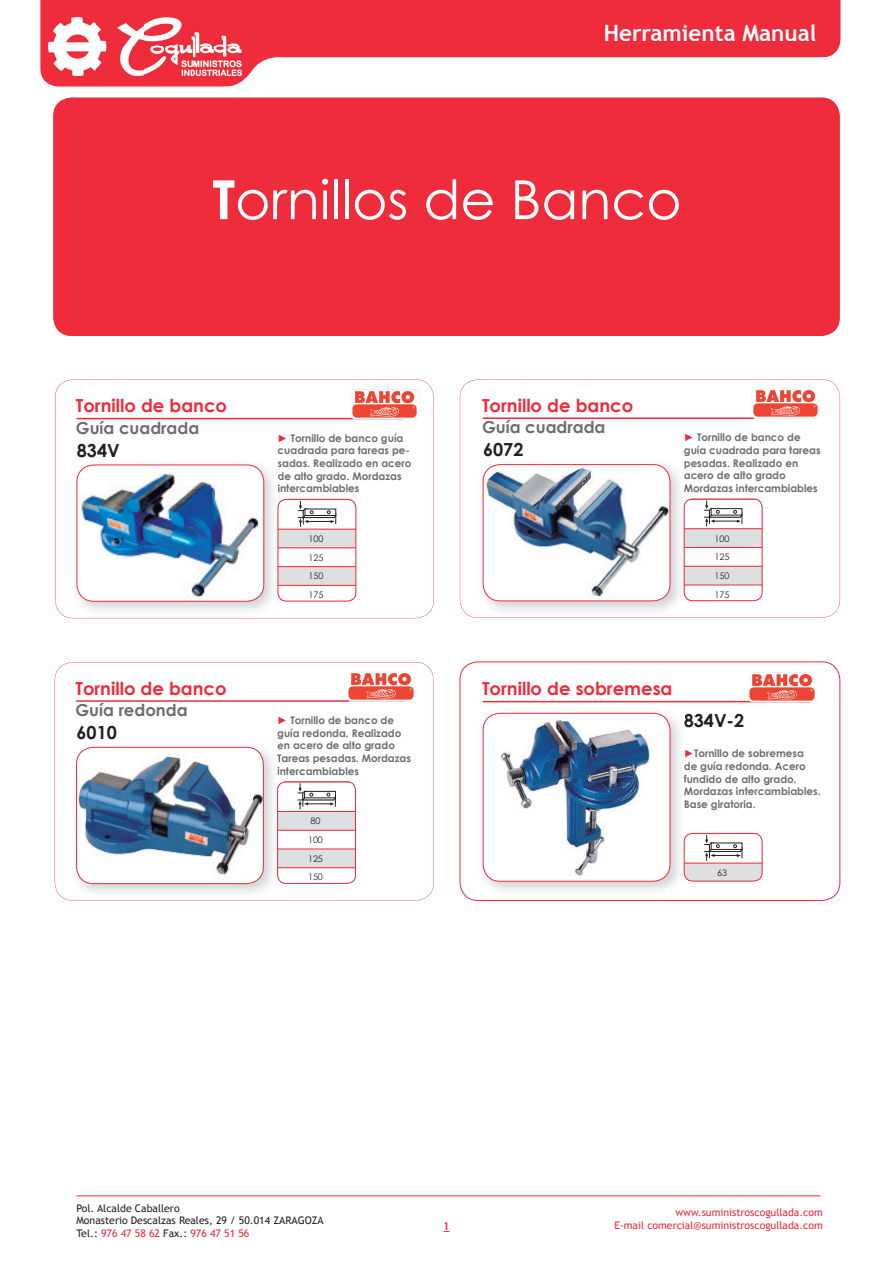
<style>
.page{position:relative;width:893px;height:1263px;background:#fff}
.page>*{position:absolute;margin:0;border:0;box-sizing:border-box;transform-origin:0 0}
.t1{font:54px "Century Gothic";color:#fff}
.t2{font:700 22.5px "Trebuchet MS";color:#fff}
.t3{font:700 18px "Century Gothic";color:#ee2c3b}
.t4{font:700 18px "Century Gothic";color:#231f20}
.t5{font:700 16.5px "Century Gothic";color:#6c6d70}
.t6{font:700 10.5px/12.6px "Century Gothic";color:#6c6d70}
.t7{font:10.5px/12.6px "Trebuchet MS";color:#231f20}
.t8{font:10.5px/12.6px "Trebuchet MS";color:#ee2c3b;text-align:right}
.t9{font:700 10.5px "Century Gothic";color:#ee2c3b}
.t10{font:9px/18.8px "Century Gothic";color:#231f20;text-align:justify}
.s1{font-weight:700}
.s2{font-weight:400;color:#ee2c3b}
.s3{color:#ee2c3b}
</style>
<div class="page">
<div style="left:40px;top:0;width:800px;height:87px;background:#ee2c3b"></div>
<div style="left:280px;top:57px;width:584px;height:57px;background:#fff"></div>
<div style="left:247px;top:58px;width:62px;height:62px;background:#fff;border-radius:50%"></div>
<div style="left:246px;top:57px;width:64px;height:64px;border:2px solid #fff;border-radius:50%"></div>
<svg style="left:212px;top:73px;width:41px;height:24px"></svg>
<svg style="left:809px;top:40px;width:32px;height:18px"></svg>
<hr style="left:77px;top:1195px;width:744px;height:1px;background:#ee2c3b">
<img style="left:49px;top:18px;width:192px;height:58px">
<div style="left:54px;top:98px;width:785px;height:237px;background:#ee2c3b;border-radius:18px"></div>
<div style="left:53px;top:98px;width:786px;height:238px;border:1px solid #ee2c3b;border-radius:18px"></div>
<svg style="left:55px;top:379px;width:379px;height:239px"></svg>
<svg style="left:460px;top:379px;width:380px;height:239px"></svg>
<div style="left:460px;top:662px;width:380px;height:239px;border:1px solid #ee2c3b;border-radius:18px"></div>
<svg style="left:55px;top:662px;width:379px;height:239px"></svg>
<hr style="left:76px;top:418px;width:328px;height:1px;background:#ee2c3b">
<hr style="left:483px;top:417px;width:327px;height:2px;background:#ee2c3b">
<hr style="left:483px;top:701px;width:327px;height:1px;background:#ee2c3b">
<hr style="left:76px;top:700px;width:328px;height:2px;background:#ee2c3b">
<img style="left:350px;top:389px;width:69px;height:30px">
<img style="left:751px;top:389px;width:69px;height:30px">
<img style="left:748px;top:672px;width:68px;height:30px">
<img style="left:347px;top:672px;width:68px;height:30px">
<img style="left:71px;top:459px;width:208px;height:158px">
<svg style="left:278px;top:459px;width:1px;height:33px"></svg>
<img style="left:77px;top:465px;width:187px;height:136px">
<div style="left:77px;top:465px;width:187px;height:136px;border:1px solid #ee2c3b;border-radius:17px"></div>
<img style="left:477px;top:458px;width:209px;height:159px">
<svg style="left:684px;top:459px;width:2px;height:33px"></svg>
<img style="left:483px;top:465px;width:187px;height:136px">
<div style="left:483px;top:464px;width:187px;height:137px;border:1px solid #ee2c3b;border-radius:17px"></div>
<img style="left:482px;top:712px;width:202px;height:179px">
<svg style="left:684px;top:714px;width:2px;height:13px"></svg>
<svg style="left:684px;top:750px;width:2px;height:58px"></svg>
<div style="left:483px;top:713px;width:187px;height:168px;background:#fff;border-radius:17px"></div>
<img style="left:494px;top:717px;width:164px;height:164px">
<div style="left:483px;top:713px;width:187px;height:168px;border:1px solid #ee2c3b;border-radius:17px"></div>
<img style="left:70px;top:741px;width:209px;height:158px">
<svg style="left:277px;top:742px;width:2px;height:33px"></svg>
<img style="left:77px;top:747px;width:186px;height:137px">
<div style="left:76px;top:747px;width:188px;height:137px;border:1px solid #ee2c3b;border-radius:17px"></div>
<svg style="left:278px;top:499px;width:78px;height:102px"></svg>
<svg style="left:684px;top:499px;width:78px;height:102px"></svg>
<svg style="left:684px;top:833px;width:78px;height:48px"></svg>
<div style="left:277px;top:781px;width:79px;height:103px;border:1px solid #ee2c3b;border-radius:9px"></div>
<svg style="left:278px;top:782px;width:77px;height:101px"></svg>
<h2 class="t2" style="left:604px;top:19px;width:214px">Herramienta Manual</h2>
<h1 class="t1" style="left:212px;top:162px;width:471px"><span class="s1">T</span>ornillos de Banco</h1>
<h3 class="t3" style="left:482px;top:392px;width:153px">Tornillo de banco</h3>
<h3 class="t5" style="left:482px;top:415px;width:125px">Guía cuadrada</h3>
<h3 class="t3" style="left:76px;top:392px;width:153px">Tornillo de banco</h3>
<h3 class="t5" style="left:76px;top:415px;width:125px">Guía cuadrada</h3>
<p class="t6" style="left:278px;top:431px;width:135px"><span class="s2">►</span> Tornillo de banco guía cuadrada para tareas pe&shy;sadas. Realizado en acero de alto grado. Mordazas intercambiables</p>
<p class="t6" style="left:684px;top:431px;width:138px"><span class="s2">►</span> Tornillo de banco de guía cuadrada para tareas pesadas. Realizado en acero de alto grado<br>Mordazas intercambiables</p>
<h3 class="t4" style="left:77px;top:437px;width:44px">834V</h3>
<h3 class="t4" style="left:483px;top:436px;width:42px">6072</h3>
<p class="t10" style="left:308px;top:529px;width:16px">100<br>125<br>150<br>175</p>
<p class="t10" style="left:715px;top:529px;width:16px">100<br>125<br>150<br>175</p>
<h3 class="t3" style="left:75px;top:674px;width:153px">Tornillo de banco</h3>
<h3 class="t3" style="left:482px;top:675px;width:192px">Tornillo de sobremesa</h3>
<h3 class="t5" style="left:75px;top:697px;width:114px">Guía redonda</h3>
<p class="t6" style="left:277px;top:714px;width:135px"><span class="s2">►</span> Tornillo de banco de guía redonda. Realizado en acero de alto grado<br>Tareas pesadas. Mordazas intercambiables</p>
<h3 class="t4" style="left:77px;top:719px;width:42px">6010</h3>
<p class="t10" style="left:308px;top:811px;width:16px;text-align:left">80<br>100<br>125<br>150</p>
<h3 class="t4" style="left:684px;top:706px;width:62px">834V-2</h3>
<p class="t6" style="left:684px;top:747px;width:138px"><span class="s2">►</span>Tornillo de sobremesa<br>de guía redonda. Acero fundido de alto grado.<br>Mordazas intercambiables.<br>Base giratoria.</p>
<p class="t10" style="left:717px;top:863px;width:11px">63</p>
<p class="t7" style="left:77px;top:1202px;width:249px">Pol. Alcalde Caballero<br>Monasterio Descalzas Reales, 29 / 50.014 ZARAGOZA<br>Tel.: <span class="s3">976 47 58 62</span> Fax.: <span class="s3">976 47 51 56</span></p>
<p class="t9" style="left:444px;top:1219px;width:7px">1</p>
<p class="t8" style="left:614px;top:1206px;width:210px">www.suministroscogullada.com<br>E-mail comercial@suministroscogullada.com</p>
</div>
